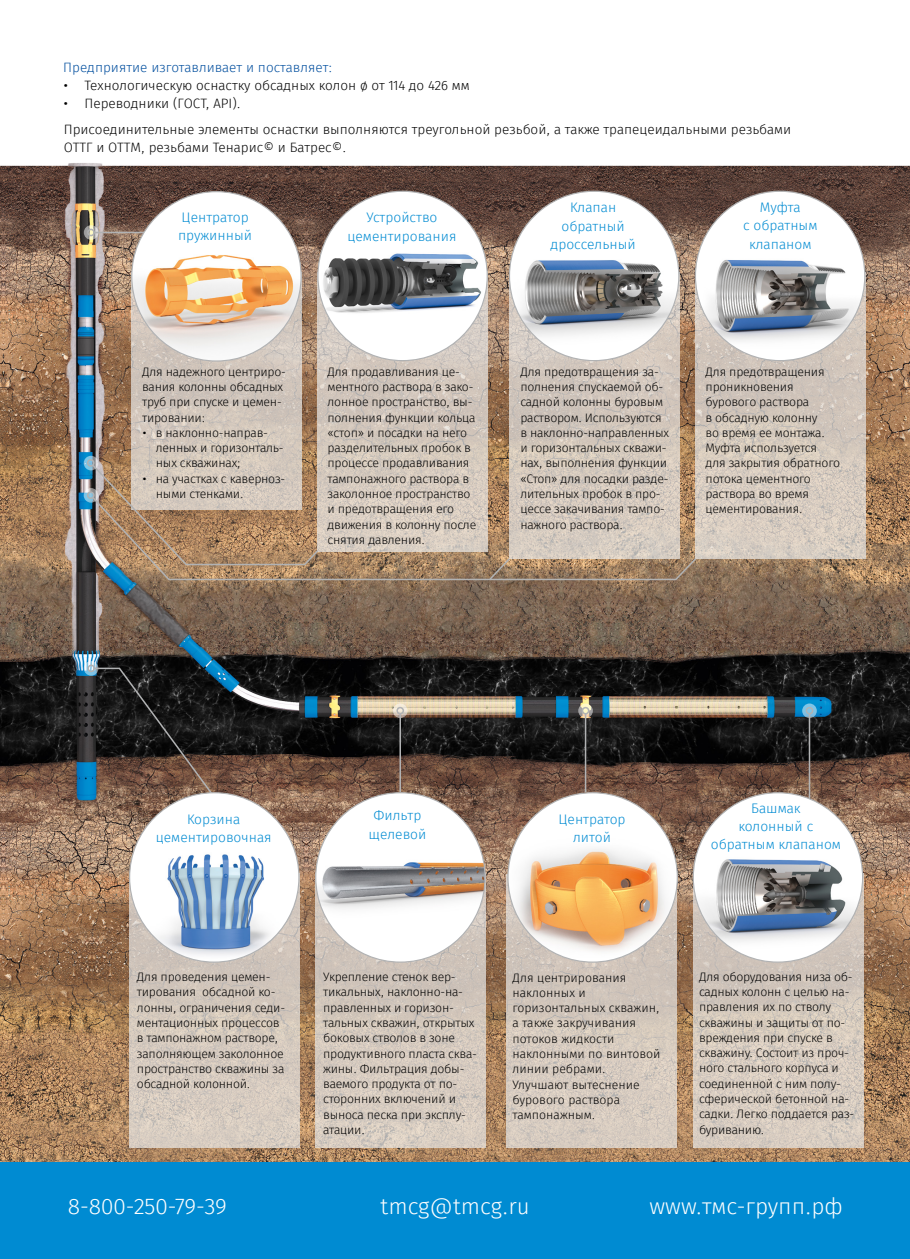
<style>
.page{position:relative;width:910px;height:1259px;background:#fff}
.page>*{position:absolute;margin:0;border:0;box-sizing:border-box;transform-origin:0 0}
.t1{font:300 22.5px "Fira Sans";color:#fff}
.t2{font:300 13.8px/18.3px "Fira Sans";color:#008bd2;text-align:center}
.t3{font:300 13.5px/25.2px "Fira Sans";color:#000}
.t4{font:300 13.5px "Fira Sans";color:#004e9e}
.t5{font:300 12.3px/15.3px "Fira Sans";letter-spacing:-.02em;color:#000}
.t6{font:300 12.3px/15.3px "Fira Sans";color:#000}
</style>
<div class="page">
<img style="left:0;top:163px;width:910px;height:999px">
<svg style="left:131px;top:286px;width:171px;height:177px;fill:#d0c5bb"></svg>
<svg style="left:509px;top:357px;width:170px;height:106px;fill:#d1c5bb"></svg>
<div style="left:509px;top:191px;width:170px;height:170px;background:#fff;border-radius:50%"></div>
<img style="left:509px;top:225px;width:170px;height:132px">
<svg style="left:695px;top:348px;width:170px;height:211px;fill:#d3c8bd"></svg>
<div style="left:695px;top:191px;width:170px;height:170px;background:#fff;border-radius:50%"></div>
<img style="left:695px;top:244px;width:170px;height:104px">
<svg style="left:317px;top:285px;width:171px;height:178px;fill:#d2c6bc"></svg>
<div style="left:318px;top:191px;width:169px;height:170px;background:#fff;border-radius:50%"></div>
<img style="left:318px;top:229px;width:169px;height:112px">
<svg style="left:393px;top:703px;width:15px;height:15px"></svg>
<hr style="left:399px;top:714px;width:2px;height:78px;background:#b1b2b3">
<div style="left:396px;top:707px;width:8px;height:7px;border:2px solid #b1b2b3;border-radius:50%"></div>
<svg style="left:84px;top:661px;width:14px;height:14px"></svg>
<svg style="left:93px;top:667px;width:121px;height:129px"></svg>
<div style="left:87px;top:664px;width:8px;height:8px;border:2px solid #b1b2b3;border-radius:50%"></div>
<svg style="left:315px;top:886px;width:171px;height:261px;fill:#d2c7bd"></svg>
<div style="left:316px;top:792px;width:169px;height:170px;background:#fff;border-radius:50%"></div>
<img style="left:316px;top:831px;width:169px;height:108px">
<svg style="left:129px;top:886px;width:171px;height:261px;fill:#d3c8bd"></svg>
<div style="left:130px;top:792px;width:169px;height:170px;background:#fff;border-radius:50%"></div>
<img style="left:146px;top:854px;width:133px;height:108px">
<svg style="left:507px;top:886px;width:170px;height:261px;fill:#d3c8bd"></svg>
<div style="left:508px;top:792px;width:169px;height:170px;background:#fff;border-radius:50%"></div>
<img style="left:508px;top:838px;width:169px;height:119px">
<svg style="left:84px;top:488px;width:14px;height:15px"></svg>
<div style="left:87px;top:491px;width:8px;height:8px;border:2px solid #b1b2b3;border-radius:50%"></div>
<svg style="left:84px;top:225px;width:14px;height:15px"></svg>
<hr style="left:94px;top:232px;width:65px;height:1px;background:#b1b2b3">
<div style="left:87px;top:229px;width:8px;height:7px;border:2px solid #b1b2b3;border-radius:50%"></div>
<svg style="left:578px;top:703px;width:15px;height:15px"></svg>
<hr style="left:585px;top:714px;width:1px;height:78px;background:#b1b2b3">
<div style="left:582px;top:707px;width:7px;height:7px;border:2px solid #b1b2b3;border-radius:50%"></div>
<svg style="left:802px;top:703px;width:15px;height:15px"></svg>
<hr style="left:809px;top:714px;width:1px;height:84px;background:#b1b2b3">
<div style="left:806px;top:707px;width:7px;height:7px;border:2px solid #b1b2b3;border-radius:50%"></div>
<svg style="left:693px;top:962px;width:170px;height:185px;fill:#d4c9be"></svg>
<div style="left:693px;top:792px;width:170px;height:170px;background:#fff;border-radius:50%"></div>
<img style="left:693px;top:823px;width:170px;height:139px">
<svg style="left:84px;top:456px;width:14px;height:14px"></svg>
<svg style="left:91px;top:463px;width:607px;height:118px"></svg>
<div style="left:87px;top:459px;width:8px;height:8px;border:2px solid #b1b2b3;border-radius:50%"></div>
<div style="left:132px;top:192px;width:169px;height:169px;background:#fff;border-radius:50%"></div>
<img style="left:132px;top:206px;width:169px;height:155px">
<div style="left:0;top:1162px;width:910px;height:97px;background:#008bd2"></div>
<p class="t4" style="left:63px;top:58px;width:270px">Предприятие изготавливает и поставляет:</p>
<p class="t3" style="left:63px;top:74px;width:408px">• Технологическую оснастку обсадных колон ø от 114 до 426 мм</p>
<p class="t3" style="left:63px;top:92px;width:729px">• Переводники (ГОСТ, API).<br>Присоединительные элементы оснастки выполняются треугольной резьбой, а также трапецеидальными резьбами</p>
<p class="t3" style="left:64px;top:135px;width:284px">ОТТГ и ОТТМ, резьбами Тенарис© и Батрес©.</p>
<p class="t2" style="left:178px;top:209px;width:76px;text-align:left">Центратор пружинный</p>
<p class="t2" style="left:347px;top:209px;width:111px">Устройство цементирования</p>
<p class="t2" style="left:551px;top:199px;width:87px">Клапан обратный дроссельный</p>
<p class="t2" style="left:743px;top:199px;width:76px">Муфта<br>с обратным клапаном</p>
<p class="t5" style="left:142px;top:364px;width:145px">Для надежного центриро&shy;вания колонны обсадных труб при спуске и цемен&shy;тировании:</p>
<p class="t5" style="left:156px;top:426px;width:129px;text-indent:-14px">• в наклонно-направ&shy;ленных и горизонталь&shy;ных скважинах;</p>
<p class="t5" style="left:156px;top:472px;width:131px;text-indent:-14px">• на участках с каверноз&shy;ными стенками.</p>
<p class="t5" style="left:328px;top:364px;width:150px">Для продавливания це&shy;ментного раствора в зако&shy;лонное пространство, вы&shy;полнения функции кольца «стоп» и посадки на него разделительных пробок в процессе продавливания тампонажного раствора в заколонное пространство и предотвращения его движения в колонну после снятия давления.</p>
<p class="t5" style="left:520px;top:364px;width:150px">Для предотвращения за&shy;полнения спускаемой об&shy;садной колонны буровым раствором. Используются в наклонно-направленных и горизонтальных скважи&shy;нах, выполнения функции «Стоп» для посадки разде&shy;лительных пробок в про&shy;цессе закачивания тампо&shy;нажного раствора.</p>
<p class="t5" style="left:706px;top:364px;width:136px">Для предотвращения проникновения бурового раствора<br>в обсадную колонну<br>во время ее монтажа.<br>Муфта используется для закрытия обратного потока цементного раствора во время цементирования.</p>
<p class="t2" style="left:156px;top:810px;width:117px">Корзина цементировочная</p>
<p class="t2" style="left:368px;top:807px;width:59px">Фильтр щелевой</p>
<p class="t2" style="left:558px;top:810px;width:69px">Центратор литой</p>
<p class="t2" style="left:711px;top:800px;width:132px">Башмак<br>колонный с обратным клапаном</p>
<p class="t5" style="left:323px;top:970px;width:155px">Укрепление стенок вер&shy;тикальных, наклонно-на&shy;правленных и горизон&shy;тальных скважин, открытых боковых стволов в зоне продуктивного пласта сква&shy;жины. Фильтрация добы&shy;ваемого продукта от по&shy;сторонних включений и выноса песка при эксплу&shy;атации.</p>
<p class="t5" style="left:137px;top:970px;width:150px">Для проведения цемен&shy;тирования обсадной ко&shy;лонны, ограничения седи&shy;ментационных процессов в тампонажном растворе, заполняющем заколонное пространство скважины за обсадной колонной.</p>
<p class="t6" style="left:512px;top:970px;width:150px">Для центрирования наклонных и горизонтальных скважин, а также закручивания потоков жидкости наклонными по винтовой линии ребрами.<br>Улучшают вытеснение бурового раствора тампонажным.</p>
<p class="t5" style="left:699px;top:969px;width:157px">Для оборудования низа об&shy;садных колонн с целью на&shy;правления их по стволу скважины и защиты от по&shy;вреждения при спуске в скважину. Состоит из проч&shy;ного стального корпуса и соединенной с ним полу&shy;сферической бетонной на&shy;садки. Легко поддается раз&shy;буриванию.</p>
<h1 class="t1" style="left:68px;top:1190px;width:161px">8-800-250-79-39</h1>
<h1 class="t1" style="left:380px;top:1190px;width:151px">tmcg@tmcg.ru</h1>
<h1 class="t1" style="left:649px;top:1190px;width:195px">www.тмс-групп.рф</h1>
</div>
